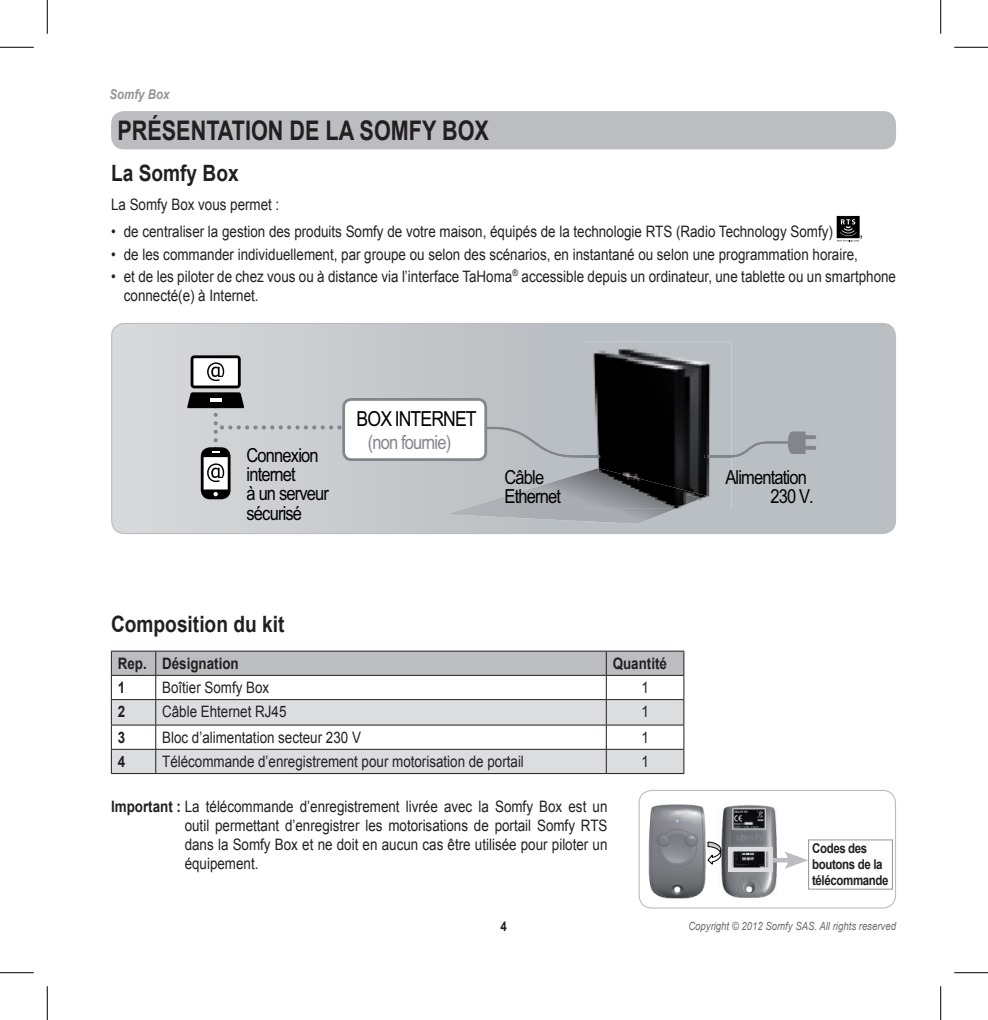
<style>
.page{position:relative;width:988px;height:1020px;background:#fff}
.page>*{position:absolute;margin:0;border:0;box-sizing:border-box;transform-origin:0 0}
.t1{font:700 27px "Arial";color:#231f20;scale:.8 1}
.t2{font:700 22.5px "Arial";color:#231f20;scale:.85 1}
.t3{font:20.7px "Arial";letter-spacing:-.05em;color:#000;scale:.85 1}
.t4{font:19.35px/19.3px "Arial";letter-spacing:-.05em;color:#000;scale:.85 1}
.t5{font:19.35px "Arial";letter-spacing:-.05em;color:#82858b;scale:.85 1}
.t6{font:15.75px/18.9px "Arial";color:#231f20;scale:.85 1}
.t7{font:700 15.75px "Arial";color:#231f20;scale:.85 1}
.t8{font:700 13.5px/15.8px "Arial";color:#231f20;scale:.85 1}
.t9{font:italic 700 13.5px "Arial";color:#939598;scale:.85 1}
.t10{font:italic 11.25px "Arial";color:#6c6d70;scale:.85 1}
.s1{font-weight:700}
</style>
<div class="page">
<div style="left:111px;top:111px;width:785px;height:38px;background:#bcbdc0;border-radius:13px"></div>
<div style="left:836px;top:216px;width:23px;height:22px;background:#000"></div>
<svg style="left:837px;top:219px;width:22px;height:23px"></svg>
<svg style="left:112px;top:323px;width:783px;height:210px;background:#c3c7ca"></svg>
<div style="left:731px;top:469px;width:75px;height:14px;background:#babfc3"></div>
<hr style="left:799px;top:446px;width:17px;height:3px;background:#82858b;border-radius:2px">
<svg style="left:799px;top:435px;width:17px;height:4px"></svg>
<svg style="left:731px;top:431px;width:74px;height:27px;background:#abb0b4"></svg>
<svg style="left:187px;top:355px;width:398px;height:144px"></svg>
<img style="left:445px;top:472px;width:230px;height:52px">
<img style="left:585px;top:342px;width:146px;height:167px">
<img style="left:704px;top:455px;width:27px;height:3px">
<img style="left:725px;top:469px;width:6px;height:14px">
<img style="left:585px;top:455px;width:50px;height:3px">
<img style="left:585px;top:468px;width:122px;height:41px">
<div style="left:111px;top:323px;width:785px;height:211px;border:1px solid #bcbdc0;border-radius:13px"></div>
<img style="left:648px;top:804px;width:58px;height:95px">
<img style="left:721px;top:804px;width:63px;height:94px">
<div style="left:638px;top:789px;width:258px;height:119px;border:1px solid #bcbdc0;border-radius:13px"></div>
<hr style="left:111px;top:650px;width:45px;height:1px;background:#231f20">
<hr style="left:156px;top:650px;width:450px;height:1px;background:#231f20">
<hr style="left:606px;top:650px;width:78px;height:1px;background:#231f20">
<svg style="left:111px;top:651px;width:573px;height:122px"></svg>
<hr style="left:111px;top:773px;width:45px;height:1px;background:#231f20">
<hr style="left:156px;top:773px;width:450px;height:1px;background:#231f20">
<hr style="left:606px;top:773px;width:78px;height:1px;background:#231f20">
<div style="left:767px;top:857px;width:25px;height:5px;background:#bcbdc0"></div>
<svg style="left:784px;top:851px;width:24px;height:17px"></svg>
<div style="left:808px;top:839px;width:84px;height:50px;border:1px solid #939598"></div>
<div style="left:728px;top:846px;width:44px;height:25px;border:4px solid #dcdddf"></div>
<svg style="left:707px;top:841px;width:14px;height:23px"></svg>
<hr style="left:0;top:47px;width:34px;height:1px;background:#000">
<hr style="left:954px;top:47px;width:33px;height:1px;background:#000">
<hr style="left:0;top:972px;width:34px;height:1px;background:#000">
<hr style="left:954px;top:972px;width:33px;height:1px;background:#000">
<hr style="left:47px;top:0;width:1px;height:34px;background:#000">
<hr style="left:47px;top:986px;width:1px;height:33px;background:#000">
<hr style="left:940px;top:0;width:1px;height:34px;background:#000">
<hr style="left:940px;top:986px;width:1px;height:33px;background:#000">
<p class="t9" style="left:109px;top:86px;width:72px">Somfy Box</p>
<h1 class="t1" style="left:117px;top:113px;width:466px">Présentation de la somfy box</h1>
<h2 class="t2" style="left:111px;top:158px;width:152px">La Somfy Box</h2>
<p class="t6" style="left:111px;top:195px;width:199px">La Somfy Box vous permet :</p>
<p class="t6" style="left:111px;top:223px;width:850px">• de centraliser la gestion des produits Somfy de votre maison, équipés de la technologie RTS (Radio Technology Somfy)</p>
<p class="t6" style="left:859px;top:223px;width:6px">,</p>
<p class="t6" style="left:111px;top:245px;width:880px">• de les commander individuellement, par groupe ou selon des scénarios, en instantané ou selon une programmation horaire,</p>
<p class="t6" style="left:124px;top:267px;width:909px;text-indent:-13px">• et de les piloter de chez vous ou à distance via l’interface TaHoma<sup>®</sup> accessible depuis un ordinateur, une tablette ou un smartphone connecté(e) à Internet.</p>
<p class="t4" style="left:246px;top:445px;width:98px">Connexion internet<br>à un serveur sécurisé</p>
<h3 class="t3" style="left:356px;top:405px;width:143px">BOX INTERNET</h3>
<p class="t5" style="left:368px;top:430px;width:100px">(non fournie)</p>
<p class="t4" style="left:504px;top:467px;width:68px">Câble<br>Ethernet</p>
<h2 class="t2" style="left:111px;top:609px;width:205px">Composition du kit</h2>
<p class="t7" style="left:118px;top:653px;width:144px">Rep. Désignation</p>
<p class="t7" style="left:612px;top:653px;width:65px">Quantité</p>
<p class="t7" style="left:118px;top:677px;width:10px">1</p>
<p class="t6" style="left:162px;top:678px;width:128px">Boîtier Somfy Box</p>
<p class="t6" style="left:641px;top:678px;width:10px">1</p>
<p class="t7" style="left:118px;top:701px;width:10px">2</p>
<p class="t6" style="left:162px;top:702px;width:148px">Câble Ehternet RJ45</p>
<p class="t6" style="left:641px;top:702px;width:10px">1</p>
<p class="t7" style="left:118px;top:727px;width:10px">3</p>
<p class="t6" style="left:162px;top:728px;width:235px">Bloc d’alimentation secteur 230 V</p>
<p class="t6" style="left:641px;top:728px;width:10px">1</p>
<p class="t7" style="left:118px;top:751px;width:10px">4</p>
<p class="t6" style="left:162px;top:752px;width:427px">Télécommande d’enregistrement pour motorisation de portail</p>
<p class="t6" style="left:641px;top:752px;width:10px">1</p>
<p class="t6" style="left:185px;top:797px;width:499px;text-align:justify;text-indent:-74px"><span class="s1">Important :</span> La télécommande d’enregistrement livrée avec la Somfy Box est un outil permettant d’enregistrer les motorisations de portail Somfy RTS dans la Somfy Box et ne doit en aucun cas être utilisée pour piloter un équipement.</p>
<p class="t4" style="left:770px;top:467px;width:53px;text-indent:-45px">Alimentation<br>230 V.</p>
<p class="t8" style="left:812px;top:840px;width:92px">Codes des boutons de la télécommande</p>
<p class="t8" style="left:500px;top:918px;width:9px">4</p>
<p class="t10" style="left:688px;top:918px;width:246px">Copyright © 2012 Somfy SAS. All rights reserved</p>
</div>
